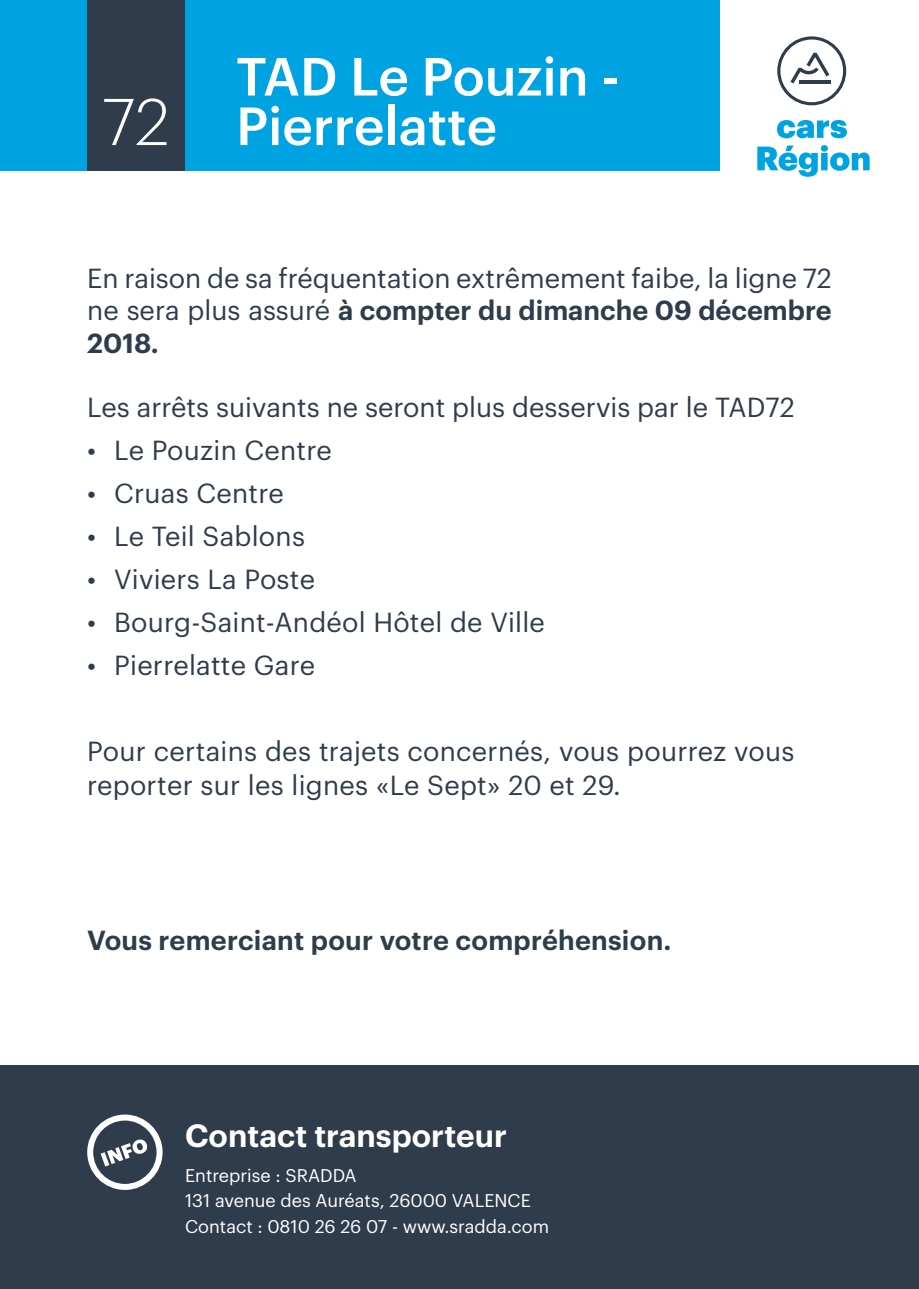
<style>
.page{position:relative;width:919px;height:1289px;background:#fff}
.page>*{position:absolute;margin:0;border:0;box-sizing:border-box;transform-origin:0 0}
.numero_de_ligne{font:300 64.5px "Graphik";color:#fff}
.t1{font:500 52.5px/49.5px "Graphik";color:#fff}
.titre_blanc{font:600 31.5px "Graphik";color:#fff}
.texte1{font:27px/32.4px "Graphik";letter-spacing:.01em;color:#2f3c4c;text-align:justify}
.sous-titre_1{font:27px/34.3px "Graphik";letter-spacing:.01em;color:#2f3c4c}
.texte1-2{font:600 27px "Graphik";letter-spacing:.01em;color:#2f3c4c}
.texte_blanc{font:18px "Graphik";color:#fff}
.s1{font-weight:600}
</style>
<div class="page">
<div style="left:0;top:1065px;width:918px;height:223px;background:#2f3c4c"></div>
<svg style="left:87px;top:1114px;width:75px;height:75px"></svg>
<svg style="left:777px;top:120px;width:69px;height:18px"></svg>
<svg style="left:777px;top:36px;width:69px;height:69px"></svg>
<svg style="left:757px;top:145px;width:112px;height:32px"></svg>
<div style="left:0;top:0;width:719px;height:171px;background:#00a3e1"></div>
<div style="left:87px;top:0;width:98px;height:171px;background:#2f3c4c"></div>
<p class="numero_de_ligne" style="left:102px;top:75px;width:69px">72</p>
<p class="t1" style="left:236px;top:47px;width:385px">TAD Le Pouzin -<br>Pierrelatte</p>
<p class="texte1" style="left:87px;top:259px;width:746px">En raison de sa fréquentation extrêmement faibe, la ligne 72 ne sera plus assuré <span class="s1">à compter du dimanche 09 décembre 2018.</span></p>
<p class="sous-titre_1" style="left:87px;top:387px;width:708px">Les arrêts suivants ne seront plus desservis par le TAD72</p>
<p class="texte1" style="left:87px;top:431px;width:246px">• Le Pouzin Centre</p>
<p class="texte1" style="left:87px;top:474px;width:198px">• Cruas Centre</p>
<p class="texte1" style="left:87px;top:517px;width:219px">• Le Teil Sablons</p>
<p class="texte1" style="left:87px;top:560px;width:229px">• Viviers La Poste</p>
<p class="texte1" style="left:87px;top:603px;width:459px">• Bourg-Saint-Andéol Hôtel de Ville</p>
<p class="texte1" style="left:87px;top:646px;width:229px">• Pierrelatte Gare</p>
<p class="sous-titre_1" style="left:87px;top:731px;width:708px">Pour certains des trajets concernés, vous pourrez vous reporter sur les lignes «Le Sept» 20 et 29.</p>
<p class="texte1-2" style="left:87px;top:919px;width:585px">Vous remerciant pour votre compréhension.</p>
<p class="titre_blanc" style="left:185px;top:1111px;width:323px">Contact transporteur</p>
<p class="texte_blanc" style="left:185px;top:1161px;width:173px">Entreprise : SRADDA</p>
<p class="texte_blanc" style="left:185px;top:1187px;width:347px">131 avenue des Auréats, 26000 VALENCE</p>
<p class="texte_blanc" style="left:185px;top:1213px;width:365px">Contact : 0810 26 26 07 - www.sradda.com</p>
</div>
